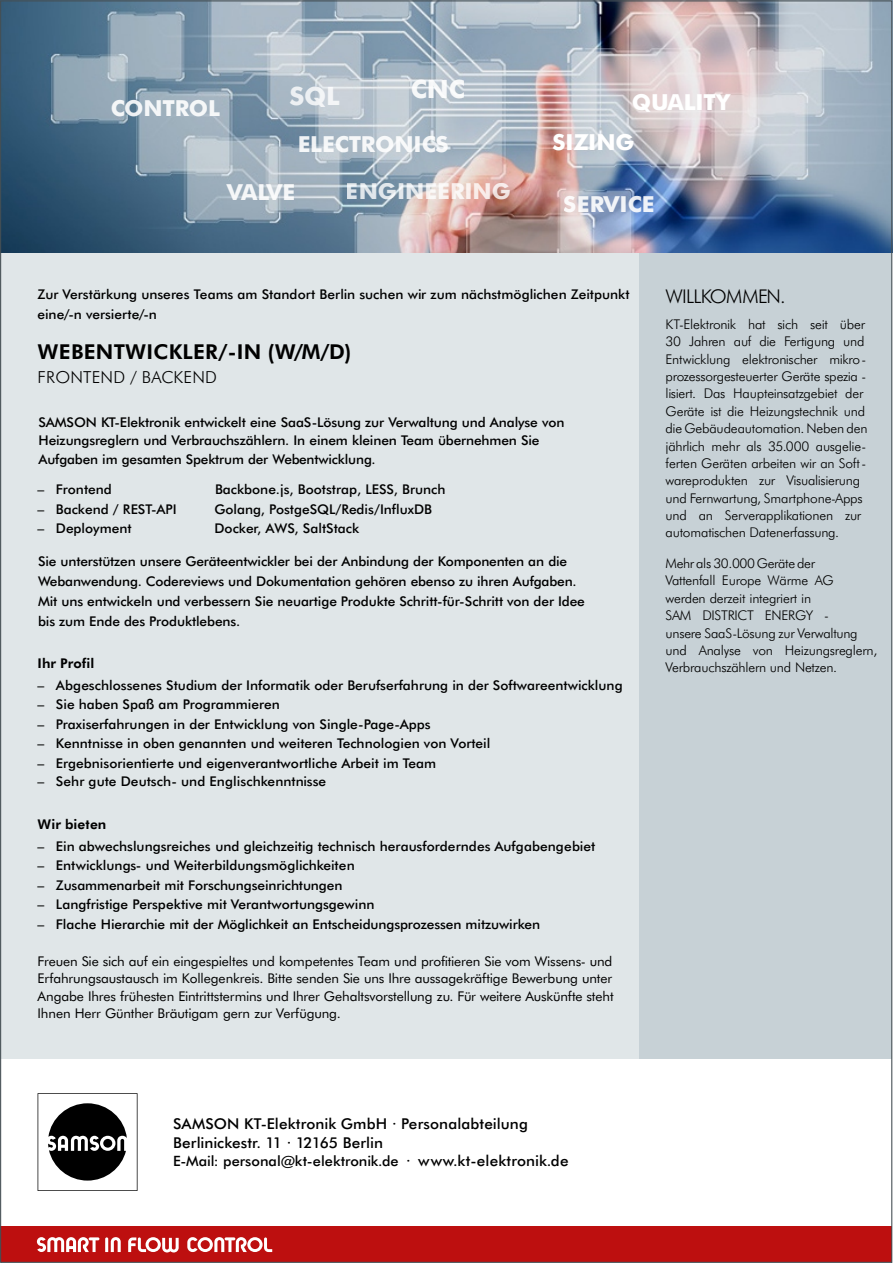
<style>
.page{position:relative;width:893px;height:1263px;background:#fff}
.page>*{position:absolute;margin:0;border:0;box-sizing:border-box;transform-origin:0 0}
.t1{font:700 25.2px "Futura BT";color:rgb(255 255 255/.9)}
.t2{font:700 25.2px "Futura BT";color:rgb(255 255 255/.8)}
.t3{font:700 22.05px "Futura BT";letter-spacing:-.005em;color:rgb(255 255 255/.9)}
.t4{font:700 22.05px "Futura BT";letter-spacing:-.005em;color:#fff}
.t5{font:700 22.05px "Futura BT";color:rgb(255 255 255/.8)}
.t6{font:800 20.55px "Futura BT";letter-spacing:.01em;color:#000}
.t7{font:300 18.9px "Futura BT";letter-spacing:-.04em;color:#000}
.t8{font:300 16.65px "Futura BT";letter-spacing:.01em;color:#000}
.t9{font:500 15px/18.5px "Futura BT";letter-spacing:.01em;color:#000}
.t10{font:500 14.25px "Futura BT";color:#000}
.t11{font:500 13.35px/20.1px "Futura BT";color:#000}
.t12{font:300 13.35px/17.4px "Futura BT";letter-spacing:-.02em;color:#000}
.t13{font:13.35px/17.4px "Futura BT";letter-spacing:-.01em;color:#000;text-align:justify}
.t14{font:800 13.35px "Futura BT";color:#000}
.s1{font-size:15px}
</style>
<div class="page">
<svg style="left:38px;top:1093px;width:100px;height:98px"></svg>
<div style="left:0;top:1226px;width:891px;height:36px;background:#bd0f0f"></div>
<svg style="left:37px;top:1237px;width:62px;height:15px"></svg>
<svg style="left:105px;top:1237px;width:16px;height:15px"></svg>
<svg style="left:187px;top:1237px;width:85px;height:15px"></svg>
<svg style="left:128px;top:1237px;width:51px;height:15px"></svg>
<div style="left:638px;top:253px;width:254px;height:806px;background:#c7d1d6"></div>
<div style="left:0;top:253px;width:638px;height:806px;background:#e0e6e8"></div>
<img style="left:2px;top:1px;width:891px;height:252px">
<h2 class="t3" style="left:110px;top:99px;width:111px">CONTROL</h2>
<h1 class="t1" style="left:410px;top:79px;width:56px">CNC</h1>
<h2 class="t3" style="left:297px;top:135px;width:153px">ELECTRONICS</h2>
<h2 class="t4" style="left:552px;top:134px;width:84px">SIZING</h2>
<h1 class="t2" style="left:289px;top:85px;width:52px">SQL</h1>
<h2 class="t4" style="left:632px;top:93px;width:100px">QUALITY</h2>
<h2 class="t3" style="left:227px;top:183px;width:70px">VALVE</h2>
<h2 class="t5" style="left:346px;top:183px;width:167px">ENGINEERING</h2>
<h2 class="t3" style="left:564px;top:195px;width:92px">SERVICE</h2>
<p class="t11" style="left:38px;top:285px;width:594px;line-height:20.7px">Zur Verstärkung unseres Teams am Standort Berlin suchen wir zum nächstmöglichen Zeitpunkt eine/-n versierte/-n</p>
<h3 class="t6" style="left:38px;top:343px;width:316px">WEBENTWICKLER/-IN (W/M/D)</h3>
<p class="t8" style="left:38px;top:370px;width:181px">FRONTEND / BACKEND</p>
<p class="t11" style="left:39px;top:414px;width:527px;line-height:18.3px">SAMSON KT-Elektronik entwickelt eine SaaS-Lösung zur Verwaltung und Analyse von<br>Heizungsreglern und Verbrauchszählern. In einem kleinen Team übernehmen Sie</p>
<p class="t11" style="left:39px;top:451px;width:339px">Aufgaben im gesamten Spektrum der Webentwicklung.</p>
<p class="t11" style="left:38px;top:480px;width:76px">– Frontend</p>
<p class="t11" style="left:38px;top:500px;width:141px">– Backend / REST-API</p>
<p class="t11" style="left:38px;top:520px;width:96px">– Deployment</p>
<p class="t11" style="left:214px;top:481px;width:233px;line-height:19.6px">Backbone.js, Bootstrap, LESS, Brunch<br>Golang, PostgeSQL/Redis/InfluxDB<br>Docker, AWS, SaltStack</p>
<p class="t11" style="left:38px;top:553px;width:548px">Sie unterstützen unsere Geräteentwickler bei der Anbindung der Komponenten an die<br>Webanwendung. Codereviews und Dokumentation gehören ebenso zu ihren Aufgaben.<br>Mit uns entwickeln und verbessern Sie neuartige Produkte Schritt-für-Schritt von der Idee</p>
<p class="t11" style="left:38px;top:613px;width:204px">bis zum Ende des Produktlebens.</p>
<p class="t14" style="left:38px;top:657px;width:58px">Ihr Profil</p>
<p class="t11" style="left:38px;top:676px;width:587px">– Abgeschlossenes Studium der Informatik oder Berufserfahrung in der Softwareentwicklung</p>
<p class="t11" style="left:38px;top:696px;width:244px">– Sie haben Spaß am Programmieren</p>
<p class="t11" style="left:38px;top:715px;width:395px">– Praxiserfahrungen in der Entwicklung von Single-Page-Apps</p>
<p class="t11" style="left:38px;top:735px;width:454px">– Kenntnisse in oben genannten und weiteren Technologien von Vorteil</p>
<p class="t11" style="left:38px;top:754px;width:400px">– Ergebnisorientierte und eigenverantwortliche Arbeit im Team</p>
<p class="t11" style="left:38px;top:773px;width:290px">– Sehr gute Deutsch- und Englischkenntnisse</p>
<p class="t14" style="left:38px;top:818px;width:70px">Wir bieten</p>
<p class="t11" style="left:38px;top:837px;width:559px">– Ein abwechslungsreiches und gleichzeitig technisch herausforderndes Aufgabengebiet</p>
<p class="t11" style="left:38px;top:856px;width:319px">– Entwicklungs- und Weiterbildungsmöglichkeiten</p>
<p class="t11" style="left:38px;top:876px;width:306px">– Zusammenarbeit mit Forschungseinrichtungen</p>
<p class="t11" style="left:38px;top:896px;width:339px">– Langfristige Perspektive mit Verantwortungsgewinn</p>
<p class="t11" style="left:38px;top:915px;width:504px">– Flache Hierarchie mit der Möglichkeit an Entscheidungsprozessen mitzuwirken</p>
<p class="t13" style="left:38px;top:954px;width:577px">Freuen Sie sich auf ein eingespieltes und kompetentes Team und profitieren Sie vom Wissens- und Erfahrungsaustausch im Kollegenkreis. Bitte senden Sie uns Ihre aussagekräftige Bewerbung unter Angabe Ihres frühesten Eintrittstermins und Ihrer Gehaltsvorstellung zu. Für weitere Auskünfte steht Ihnen Herr Günther Bräutigam gern zur Verfügung.</p>
<h3 class="t7" style="left:666px;top:288px;width:121px">WILLKOMMEN.</h3>
<p class="t12" style="left:666px;top:317px;width:204px">KT-Elektronik hat sich seit über 30 Jahren auf die Fertigung und Entwicklung elektronischer mikro&shy;prozessorgesteuerter Geräte spezia - lisiert. Das Haupteinsatzgebiet der Geräte ist die Heizungstechnik und die Gebäudeautomation. Neben den jährlich mehr als 35.000 ausgelie&shy;ferten Geräten arbeiten wir an Soft&shy;wareprodukten zur Visualisierung und Fernwartung, Smartphone-Apps und an Serverapplikationen zur automatischen Datenerfassung.</p>
<p class="t12" style="left:666px;top:556px;width:213px">Mehr als 30.000 Geräte der<br>Vattenfall Europe Wärme AG<br>werden derzeit integriert in<br>SAM DISTRICT ENERGY -<br>unsere SaaS-Lösung zur Verwaltung und Analyse von Heizungsreglern,<br>Verbrauchszählern und Netzen.</p>
<p class="t9" style="left:173px;top:1116px;width:356px">SAMSON KT-Elektronik GmbH · Personalabteilung<br>Berlinickestr. 11 · 12165 Berlin</p>
<p class="t10" style="left:173px;top:1155px;width:397px">E-Mail: personal@kt-elektronik.de <span class="s1">· www.kt-elektronik.de</span></p>
</div>
